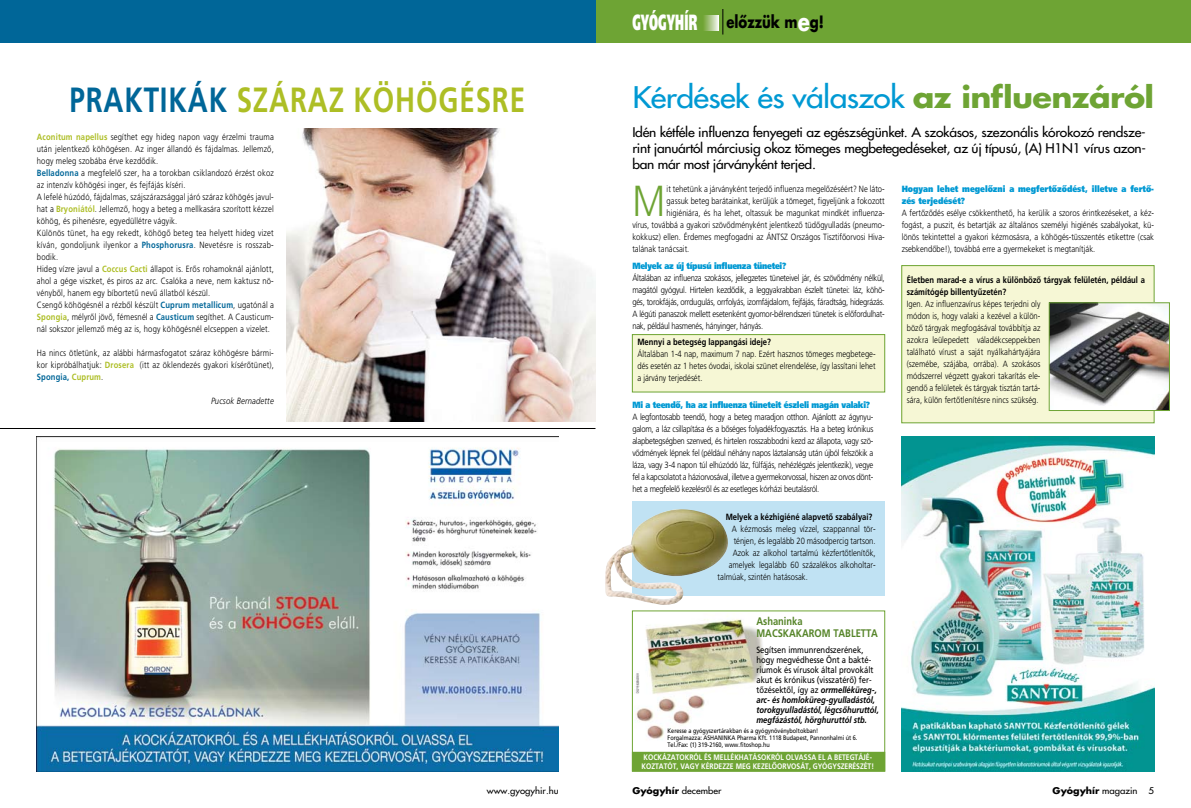
<style>
.page{position:relative;width:1191px;height:808px;background:#fff}
.page>*{position:absolute;margin:0;border:0;box-sizing:border-box;transform-origin:0 0}
.t1{font:300 43.4px "Frutiger Alt";color:#6ea434;scale:.85 1}
.t2{font:700 35px "Frutiger Alt";letter-spacing:.03em;color:#adbe25;scale:.79 1}
.t3{font:300 29px "Futura Hungary";letter-spacing:-.02em;color:#0099d3;scale:1.1 1}
.t4{font:800 22px "Frutiger Alt";letter-spacing:.025em;color:#fff;scale:.5 1}
.t5{font:16.6px "KB Futura Bold";color:#000;scale:.8 1}
.t6{font:300 13px/16px "Futura Hungary";letter-spacing:-.02em;color:#000;text-align:justify;scale:1.06 1}
.t7{font:700 11px/12px "Frutiger Alt";color:#558428;scale:.85 1}
.t8{font:300 9px/12px "Frutiger Alt";letter-spacing:.02em;color:#000;text-align:justify;scale:.85 1}
.t9{font:300 9px "Frutiger Alt";color:#000;scale:.85 1}
.t10{font:700 9px/12px "Frutiger Alt";color:#000;scale:.85 1}
.t11{font:9px/10px "Frutiger Alt A";color:#000;scale:.85 1}
.t12{font:italic 700 9px/10px "Frutiger Alt";color:#000;scale:.85 1}
.t13{font:800 9px "Frutiger Alt";letter-spacing:-.03em;color:#0099d3;scale:.85 1}
.t14{font:800 9px/12px "Frutiger Alt";color:#0099d3;scale:.85 1}
.t15{font:700 9px "Futura Hungary";color:#000;scale:1.06 1}
.t16{font:italic 300 9px "Frutiger Alt";letter-spacing:.02em;color:#000;scale:.85 1}
.t17{font:300 9px "Futura Hungary";color:#000;scale:1.06 1}
.t18{font:700 8px "Frutiger Alt";color:#fff;scale:.85 1}
.t19{font:6.5px/7px "Frutiger Alt A";color:#000;scale:.85 1}
.s1{color:#006698}
.s2{font-weight:700;color:#adbe25}
.s3{font-weight:700;color:#006698}
.s4{font-size:25px;color:#fff}
.s5{font-weight:700;color:#6ea434}
.s6{font-family:"Frutiger Alt";font-weight:700;font-style:italic}
.s7{font-weight:300}
</style>
<div class="page">
<div style="left:901px;top:266px;width:253px;height:157px;background:#f6f7d5"></div>
<div style="left:901px;top:265px;width:253px;height:158px;border:1px solid #6ea434"></div>
<div style="left:595px;top:0;width:596px;height:43px;background:#6ea434"></div>
<div style="left:0;top:0;width:595px;height:43px;background:#006698"></div>
<svg style="left:704px;top:15px;width:14px;height:16px"></svg>
<svg style="left:722px;top:9px;width:1px;height:26px"></svg>
<img style="left:901px;top:436px;width:253px;height:335px">
<div style="left:632px;top:610px;width:253px;height:162px;border:1px solid #6ea434"></div>
<img style="left:37px;top:436px;width:521px;height:335px">
<img style="left:1051px;top:304px;width:116px;height:105px">
<div style="left:1049px;top:302px;width:120px;height:109px;border:1px solid #6ea434"></div>
<div style="left:632px;top:335px;width:252px;height:57px;background:#f6f7d5"></div>
<div style="left:632px;top:334px;width:253px;height:58px;border:1px solid #6ea434"></div>
<div style="left:632px;top:502px;width:252px;height:94px;background:#c0e2f3"></div>
<img style="left:635px;top:616px;width:128px;height:123px">
<div style="left:632px;top:752px;width:252px;height:19px;background:#6ea434"></div>
<div style="left:632px;top:752px;width:253px;height:20px;border:1px solid #6ea434"></div>
<img style="left:605px;top:509px;width:123px;height:96px">
<img style="left:286px;top:128px;width:309px;height:293px">
<hr style="left:0;top:428px;width:595px;height:1px;background:#000">
<h2 class="t2" style="left:69px;top:80px;width:578px"><span class="s1">Praktikák</span> száraz köhögésre</h2>
<p class="t8" style="left:37px;top:131px;width:280px;text-align:left"><span class="s2">Aconitum napellus</span> segíthet egy hideg napon vagy érzelmi trauma után jelentkezô köhögésen. Az inger állandó és fájdalmas. Jellemzô, hogy meleg szobába érve kezdôdik.<br><span class="s3">Belladonna</span> a megfelelô szer, ha a torokban csiklandozó érzést okoz az intenzív köhögési inger, és fejfájás kíséri.<br>A lefelé húzódó, fájdalmas, szájszárazsággal járó száraz köhögés javul&shy;hat a <span class="s2">Bryoniától</span>. Jellemzô, hogy a beteg a mellkasára szorított kézzel köhög, és pihenésre, egyedüllétre vágyik.<br>Különös tünet, ha egy rekedt, köhögô beteg tea helyett hideg vizet kíván, gondoljunk ilyenkor a <span class="s3">Phosphorusra</span>. Nevetésre is rosszab&shy;bodik.<br>Hideg vízre javul a <span class="s2">Coccus Cacti</span> állapot is. Erôs rohamoknál ajánlott, ahol a gége viszket, és piros az arc. Csalóka a neve, nem kaktusz nö&shy;vénybôl, hanem egy bíbortetû nevû állatból készül.<br>Csengô köhögésnél a rézbôl készült <span class="s3">Cuprum metallicum</span>, ugatónál a <span class="s2">Spongia</span>, mélyrôl jövô, fémesnél a <span class="s3">Causticum</span> segíthet. A Causticum&shy;nál sokszor jellemzô még az is, hogy köhögésnél elcseppen a vizelet.</p>
<p class="t8" style="left:37px;top:347px;width:280px">Ha nincs ötletünk, az alábbi hármasfogatot száraz köhögésre bármi&shy;kor kipróbálhatjuk: <span class="s2">Drosera</span> (itt az öklendezés gyakori kísérôtünet), <span class="s3">Spongia,</span> <span class="s2">Cuprum</span>.</p>
<p class="t16" style="left:211px;top:396px;width:75px">Pucsok Bernadette</p>
<h3 class="t4" style="left:632px;top:9px;width:132px">Gyógyhír</h3>
<h3 class="t5" style="left:726px;top:10px;width:124px">elôzzük m<span class="s4">e</span>g!</h3>
<h3 class="t3" style="left:632px;top:78px;width:476px">Kérdések és válaszok <span class="s5">az influenzáról</span></h3>
<h3 class="t6" style="left:632px;top:124px;width:486px">Idén kétféle influenza fenyegeti az egészségünket. A szokásos, szezonális kórokozó rendsze&shy;rint januártól márciusig okoz tömeges megbetegedéseket, az új típusú, (A) H1N1 vírus azon&shy;ban már most járványként terjed.</h3>
<h1 class="t1" style="left:632px;top:176px;width:40px">M</h1>
<p class="t9" style="left:666px;top:184px;width:258px">it tehetünk a járványként terjedô influenza megelôzéséért? Ne láto-</p>
<p class="t9" style="left:666px;top:196px;width:258px">gassuk beteg barátainkat, kerüljük a tömeget, figyeljünk a fokozott</p>
<p class="t9" style="left:666px;top:208px;width:258px">higiéniára, és ha lehet, oltassuk be magunkat mindkét influenza-</p>
<p class="t9" style="left:632px;top:220px;width:298px">vírus, továbbá a gyakori szövôdményként jelentkezô tüdôgyulladás (pneumo-</p>
<p class="t9" style="left:632px;top:232px;width:298px">kokkusz) ellen. Érdemes megfogadni az ÁNTSZ Országos Tisztifôorvosi Hiva-</p>
<p class="t9" style="left:632px;top:244px;width:69px">talának tanácsait.</p>
<p class="t13" style="left:632px;top:260px;width:183px">Melyek az új típusú influenza tünetei?</p>
<p class="t8" style="left:632px;top:272px;width:298px">Általában az influenza szokásos, jellegzetes tüneteivel jár, és szövôdmény nélkül, magától gyógyul. Hirtelen kezdôdik, a leggyakrabban észlelt tünetei: láz, köhö&shy;gés, torokfájás, orrdugulás, orrfolyás, izomfájdalom, fejfájás, fáradtság, hidegrázás.<br>A légúti panaszok mellett esetenként gyomor-bélrendszeri tünetek is elôfordulhat&shy;nak, például hasmenés, hányinger, hányás.</p>
<p class="t10" style="left:637px;top:336px;width:159px">Mennyi a betegség lappangási ideje?</p>
<p class="t8" style="left:637px;top:348px;width:282px">Általában 1-4 nap, maximum 7 nap. Ezért hasznos tömeges megbetege&shy;dés esetén az 1 hetes óvodai, iskolai szünet elrendelése, így lassítani lehet a járvány terjedését.</p>
<p class="t13" style="left:632px;top:399px;width:281px">Mi a teendô, ha az influenza tüneteit észleli magán valaki?</p>
<p class="t8" style="left:632px;top:410px;width:285px">A legfontosabb teendô, hogy a beteg maradjon otthon. Ajánlott az ágynyu&shy;galom, a láz csillapítása és a bôséges folyadékfogyasztás. Ha a beteg krónikus alapbetegségben szenved, és hirtelen rosszabbodni kezd az állapota, vagy szö&shy;vôdmények lépnek fel (például néhány napos láztalanság után újból felszökik a láza, vagy 3-4 napon túl elhúzódó láz, fülfájás, nehézlégzés jelentkezik), vegye fel a kapcsolatot a háziorvosával, illetve a gyermekorvossal, hiszen az orvos dönt&shy;het a megfelelô kezelésrôl és az esetleges kórházi beutalásról.</p>
<p class="t10" style="left:725px;top:511px;width:174px">Melyek a kézhigiéné alapvetô szabályai?</p>
<p class="t9" style="left:731px;top:524px;width:171px">A kézmosás meleg vízzel, szappannal tör-</p>
<p class="t9" style="left:733px;top:536px;width:168px">ténjen, és legalább 20 másodpercig tartson.</p>
<p class="t9" style="left:732px;top:548px;width:170px">Azok az alkohol tartalmú kézfertôtlenítôk,</p>
<p class="t9" style="left:728px;top:560px;width:174px">amelyek legalább 60 százalékos alkoholtar-</p>
<p class="t9" style="left:717px;top:572px;width:108px">talmúak, szintén hatásosak.</p>
<p class="t7" style="left:756px;top:615px;width:145px">Ashaninka<br>MACSKAKARO M TABLETTA</p>
<p class="t11" style="left:756px;top:645px;width:143px">Segítsen immunrendszerének, hogy megvédhesse Önt a bakté&shy;riumok és vírusok által provokált akut és krónikus (visszatérô) fer&shy;tôzésektôl, így az <span class="s6">orrmelléküreg-,</span></p>
<p class="t12" style="left:756px;top:695px;width:146px">arc- és homloküreg-gyulladástól, torokgyulladástól, légcsôhuruttól, megfázástól, hörghuruttól stb.</p>
<p class="t18" style="left:643px;top:753px;width:230px">KOCKÁZATO KRÓL ÉS MELLÉKHATÁSOKRÓL OLVASSA EL A BETE</p>
<p class="t18" style="left:849px;top:753px;width:28px">GTÁJÉ-</p>
<p class="t18" style="left:641px;top:762px;width:82px">KOZTATÓT, VAGY KÉRDEZZE</p>
<p class="t18" style="left:735px;top:762px;width:50px">MEG KEZE LÔORVO</p>
<p class="t18" style="left:796px;top:762px;width:58px">SÁT, GYÓGYSZERÉ</p>
<p class="t18" style="left:856px;top:762px;width:22px">SZÉT!</p>
<p class="t19" style="left:667px;top:727px;width:225px">Keresse a gyógyszertárakban és a gyógynövényboltokban!<br>Forgalmazza: ASHANINKA Pharma Kft. 1118 Budapest, Pannonhalmi út 6.<br>Tel./Fax: (1) 319-2160, www.fitoshop.hu</p>
<p class="t14" style="left:901px;top:183px;width:298px">Hogyan lehet megelôzni a megfertôzôdést, illetve a fertô&shy;zés terjedését?</p>
<p class="t8" style="left:901px;top:207px;width:298px">A fertôzôdés esélye csökkenthetô, ha kerülik a szoros érintkezéseket, a kéz&shy;fogást, a puszit, és betartják az általános személyi higiénés szabályokat, kü&shy;lönös tekintettel a gyakori kézmosásra, a köhögés-tüsszentés etikettre (csak zsebkendôbe!), továbbá erre a gyermekeket is megtanítják.</p>
<p class="t10" style="left:906px;top:274px;width:282px">Életben marad-e a vírus a különbözô tárgyak felületén, például a számítógép billentyûzetén?</p>
<p class="t8" style="left:906px;top:298px;width:159px">Igen. Az influenzavírus képes terjedni oly módon is, hogy valaki a kezével a külön&shy;bözô tárgyak megfogásával továbbítja az azokra leülepedett váladékcseppekben található vírust a saját nyálkahártyájára (szemébe, szájába, orrába). A szokásos módszerrel végzett gyakori takarítás ele&shy;gendô a felületek és tárgyak tisztán tartá&shy;sára, külön fertôtlenítésre nincs szükség.</p>
<p class="t17" style="left:487px;top:785px;width:69px">www.gyogyhir.hu</p>
<p class="t15" style="left:632px;top:784px;width:85px">Gyógyhír <span class="s7">december</span></p>
<p class="t15" style="left:1052px;top:784px;width:82px">Gyógyhír <span class="s7">magazin</span></p>
</div>
